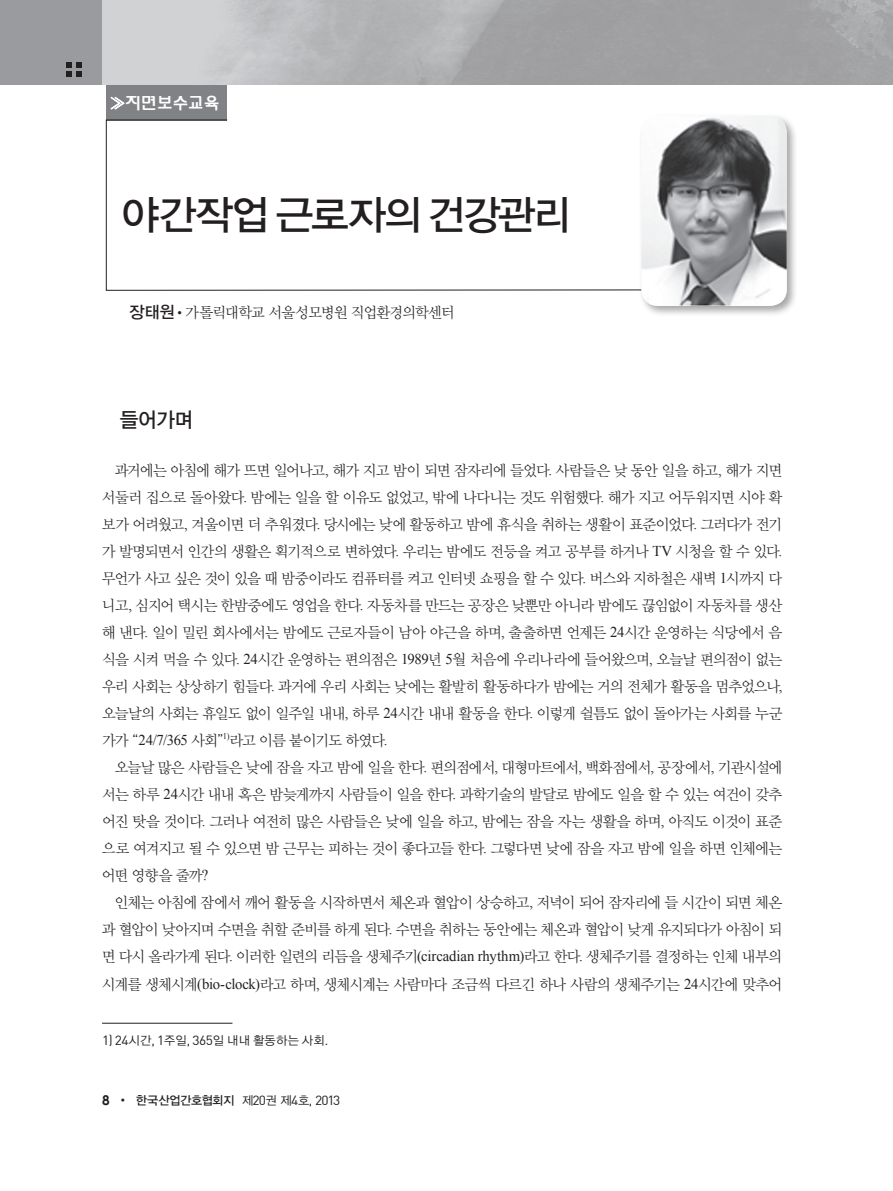
<style>
.page{position:relative;width:893px;height:1191px;background:#fff}
.page>*{position:absolute;margin:0;border:0;box-sizing:border-box;transform-origin:0 0}
.t1{font:40.5px "YDIYGO130 KSCPC EUC H";letter-spacing:-.115em;color:#231f20}
.t2{font:21px "YDIYGO130 KSCPC EUC H";color:#231f20;scale:.96 1}
.t3{font:700 16.5px "Asia K Bisang";letter-spacing:-.06em;color:#fff}
.t4{font:15px/27px "YDIY Mj O320";letter-spacing:-.055em;color:#231f20;text-align:justify}
.t5{font:12px "YDIYGO120 KSCPC EUC H";letter-spacing:-.04em;color:#231f20}
.t6{font:12px "YDIYGO130 KSCPC EUC H";letter-spacing:-.1em;color:#231f20}
.t7{font:8.7px "Times New Roman";color:#231f20}
.s1{font-family:"Gulim";font-weight:400}
.s2{font-family:"YDIYGO130 KSCPC EUC H";font-size:16.5px}
.s3{font-family:"Dinreg";font-size:9.75px}
.s4{font-family:"Times New Roman"}
.s5{font-family:"Gulim"}
.s6{font-family:"Dinreg";font-size:13.05px}
.s7{font-family:"Century Gothic";font-weight:700;font-size:13.5px}
.s8{font-family:"YDIYGO120 KSCPC EUC H"}
</style>
<div class="page">
<div style="left:106px;top:85px;width:121px;height:35px;background:#808285"></div>
<svg style="left:106px;top:119px;width:533px;height:172px"></svg>
<svg style="left:111px;top:97px;width:13px;height:12px"></svg>
<div style="left:639px;top:113px;width:165px;height:210px;background:#231f20;opacity:.4"></div>
<img style="left:641px;top:116px;width:146px;height:190px">
<div style="left:0;top:0;width:102px;height:85px;background:#9a9b9f"></div>
<svg style="left:67px;top:62px;width:14px;height:15px"></svg>
<hr style="left:102px;top:1023px;width:130px;height:1px;background:#231f20">
<p class="t3" style="left:109px;top:95px;width:112px"><span class="s1">≫</span>지면보수교육</p>
<h1 class="t1" style="left:120px;top:192px;width:454px">야간작업 근로자의 건강관리</h1>
<p class="t4" style="left:129px;top:299px;width:328px"><span class="s2">장태원</span> <span class="s3">•</span> 가톨릭대학교 서울성모병원 직업환경의학센터</p>
<h2 class="t2" style="left:119px;top:408px;width:80px">들어가며</h2>
<p class="t4" style="left:102px;top:457px;width:682px;text-indent:13px">과거에는 아침에 해가 뜨면 일어나고<span class="s4">,</span> 해가 지고 밤이 되면 잠자리에 들었다<span class="s4">.</span> 사람들은 낮 동안 일을 하고<span class="s4">,</span> 해가 지면 서둘러 집으로 돌아왔다<span class="s4">.</span> 밤에는 일을 할 이유도 없었고<span class="s4">,</span> 밖에 나다니는 것도 위험했다<span class="s4">.</span> 해가 지고 어두워지면 시야 확 보가 어려웠고<span class="s4">,</span> 겨울이면 더 추워졌다<span class="s4">.</span> 당시에는 낮에 활동하고 밤에 휴식을 취하는 생활이 표준이었다<span class="s4">.</span> 그러다가 전기 가 발명되면서 인간의 생활은 획기적으로 변하였다<span class="s4">.</span> 우리는 밤에도 전등을 켜고 공부를 하거나 <span class="s4">TV</span> 시청을 할 수 있다<span class="s4">. </span>무언가 사고 싶은 것이 있을 때 밤중이라도 컴퓨터를 켜고 인터넷 쇼핑을 할 수 있다<span class="s4">.</span> 버스와 지하철은 새벽 <span class="s4">1</span>시까지 다 니고<span class="s4">,</span> 심지어 택시는 한밤중에도 영업을 한다<span class="s4">.</span> 자동차를 만드는 공장은 낮뿐만 아니라 밤에도 끊임없이 자동차를 생산 해 낸다<span class="s4">.</span> 일이 밀린 회사에서는 밤에도 근로자들이 남아 야근을 하며<span class="s4">,</span> 출출하면 언제든 <span class="s4">24</span>시간 운영하는 식당에서 음 식을 시켜 먹을 수 있다<span class="s4">. 24</span>시간 운영하는 편의점은 <span class="s4">1989</span>년 <span class="s4">5</span>월 처음에 우리나라에 들어왔으며<span class="s4">,</span> 오늘날 편의점이 없는 우리 사회는 상상하기 힘들다<span class="s4">.</span> 과거에 우리 사회는 낮에는 활발히 활동하다가 밤에는 거의 전체가 활동을 멈추었으나<span class="s4">, </span>오늘날의 사회는 휴일도 없이 일주일 내내<span class="s4">,</span> 하루 <span class="s4">24</span>시간 내내 활동을 한다<span class="s4">.</span> 이렇게 쉴틈도 없이 돌아가는 사회를 누군 가가 <span class="s5">“</span><span class="s4">24/7/365</span> 사회<span class="s5">”</span> 라고 이름 붙이기도 하였다<span class="s4">.</span></p>
<p class="t7" style="left:223px;top:730px;width:8px">1)</p>
<p class="t4" style="left:102px;top:754px;width:682px;text-indent:13px">오늘날 많은 사람들은 낮에 잠을 자고 밤에 일을 한다<span class="s4">.</span> 편의점에서<span class="s4">,</span> 대형마트에서<span class="s4">,</span> 백화점에서<span class="s4">,</span> 공장에서<span class="s4">,</span> 기관시설에 서는 하루 <span class="s4">24</span>시간 내내 혹은 밤늦게까지 사람들이 일을 한다<span class="s4">.</span> 과학기술의 발달로 밤에도 일을 할 수 있는 여건이 갖추 어진 탓을 것이다<span class="s4">.</span> 그러나 여전히 많은 사람들은 낮에 일을 하고<span class="s4">,</span> 밤에는 잠을 자는 생활을 하며<span class="s4">,</span> 아직도 이것이 표준 으로 여겨지고 될 수 있으면 밤 근무는 피하는 것이 좋다고들 한다<span class="s4">.</span> 그렇다면 낮에 잠을 자고 밤에 일을 하면 인체에는 어떤 영향을 줄까<span class="s4">?</span></p>
<p class="t4" style="left:102px;top:889px;width:682px;text-indent:13px">인체는 아침에 잠에서 깨어 활동을 시작하면서 체온과 혈압이 상승하고<span class="s4">,</span> 저녁이 되어 잠자리에 들 시간이 되면 체온 과 혈압이 낮아지며 수면을 취할 준비를 하게 된다<span class="s4">.</span> 수면을 취하는 동안에는 체온과 혈압이 낮게 유지되다가 아침이 되 면 다시 올라가게 된다<span class="s4">.</span> 이러한 일련의 리듬을 생체주기<span class="s4">(circadian rhythm)</span>라고 한다<span class="s4">.</span> 생체주기를 결정하는 인체 내부의 시계를 생체시계<span class="s4">(bio-clock)</span>라고 하며<span class="s4">,</span> 생체시계는 사람마다 조금씩 다르긴 하나 사람의 생체주기는 <span class="s4">24</span>시간에 맞추어</p>
<p class="t5" style="left:102px;top:1033px;width:228px"><span class="s6">1) 24</span>시간<span class="s6">, 1</span>주일<span class="s6">, 365</span>일 내내 활동하는 사회<span class="s6">.</span></p>
<p class="t6" style="left:102px;top:1093px;width:240px"><span class="s7">8</span> <span class="s4">•</span> 한국산업간호협회지 <span class="s8">제</span><span class="s6">20</span><span class="s8">권 제</span><span class="s6">4</span><span class="s8">호</span><span class="s6">, 2013</span></p>
</div>
